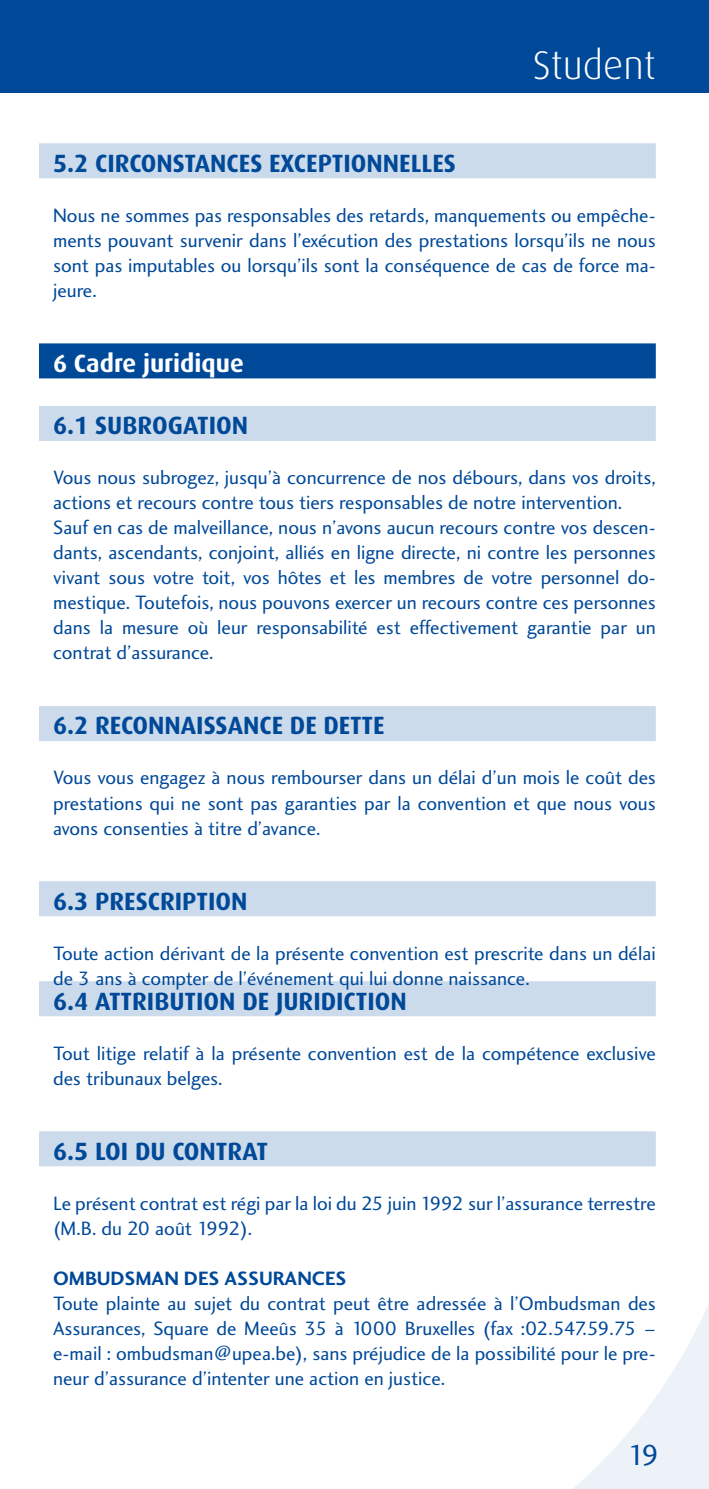
<style>
.page{position:relative;width:709px;height:1489px;background:#fff}
.page>*{position:absolute;margin:0;border:0;box-sizing:border-box;transform-origin:0 0}
.t1{font:300 40px "Dax";color:#fff}
.t2{font:30px "Charlotte Sans Book Plain";color:#004999}
.subtitel{font:700 25px "Dax";color:#004999}
.titel{font:700 25px "Dax";color:#fff}
.body{font:20px/25px "Charlotte Sans Book Plain";color:#004999;text-align:justify}
.body-2{font:20px "Charlotte Sans Bold Plain";color:#004999}
</style>
<div class="page">
<svg style="left:574px;top:1304px;width:135px;height:184px"></svg>
<div style="left:0;top:0;width:709px;height:92px;background:#004999"></div>
<div style="left:39px;top:143px;width:617px;height:35px;background:#ccdbeb"></div>
<div style="left:39px;top:343px;width:617px;height:35px;background:#004999"></div>
<div style="left:39px;top:406px;width:617px;height:35px;background:#ccdbeb"></div>
<div style="left:39px;top:706px;width:617px;height:35px;background:#ccdbeb"></div>
<div style="left:39px;top:881px;width:617px;height:35px;background:#ccdbeb"></div>
<div style="left:39px;top:981px;width:617px;height:35px;background:#ccdbeb"></div>
<div style="left:39px;top:1131px;width:617px;height:35px;background:#ccdbeb"></div>
<h1 class="t1" style="left:533px;top:43px;width:124px">Student</h1>
<p class="subtitel" style="left:53px;top:149px;width:404px">5.2 CIRCONSTANCES EXCEPTIONNELLES</p>
<p class="body" style="left:53px;top:202px;width:604px">Nous ne sommes pas responsables des retards, manquements ou empêche&shy;ments pouvant survenir dans l’exécution des prestations lorsqu’ils ne nous sont pas imputables ou lorsqu’ils sont la conséquence de cas de force ma&shy;jeure.</p>
<p class="titel" style="left:53px;top:349px;width:192px">6 Cadre juridique</p>
<p class="subtitel" style="left:53px;top:411px;width:196px">6.1 SUBROGATION</p>
<p class="body" style="left:53px;top:465px;width:604px">Vous nous subrogez, jusqu’à concurrence de nos débours, dans vos droits, actions et recours contre tous tiers responsables de notre intervention.</p>
<p class="body" style="left:53px;top:515px;width:604px">Sauf en cas de malveillance, nous n’avons aucun recours contre vos descen&shy;dants, ascendants, conjoint, alliés en ligne directe, ni contre les personnes vivant sous votre toit, vos hôtes et les membres de votre personnel do&shy;mestique. Toutefois, nous pouvons exercer un recours contre ces personnes dans la mesure où leur responsabilité est effectivement garantie par un contrat d’assurance.</p>
<p class="subtitel" style="left:53px;top:711px;width:333px">6.2 RECONNAISSANCE DE DETTE</p>
<p class="body" style="left:53px;top:765px;width:604px">Vous vous engagez à nous rembourser dans un délai d’un mois le coût des prestations qui ne sont pas garanties par la convention et que nous vous avons consenties à titre d’avance.</p>
<p class="subtitel" style="left:53px;top:886px;width:196px">6.3 PRESCRIPTION</p>
<p class="body" style="left:53px;top:940px;width:604px">Toute action dérivant de la présente convention est prescrite dans un délai de 3 ans à compter de l’événement qui lui donne naissance.</p>
<p class="subtitel" style="left:53px;top:986px;width:355px">6.4 ATTRIBUTION DE JURIDICTION</p>
<p class="body" style="left:53px;top:1040px;width:604px">Tout litige relatif à la présente convention est de la compétence exclusive des tribunaux belges.</p>
<p class="subtitel" style="left:53px;top:1136px;width:216px">6.5 LOI DU CONTRAT</p>
<p class="body" style="left:53px;top:1190px;width:604px">Le présent contrat est régi par la loi du 25 juin 1992 sur l’assurance terrestre (M.B. du 20 août 1992).</p>
<p class="body-2" style="left:53px;top:1265px;width:295px">OMBUDSMAN DES ASSURANCES</p>
<p class="body" style="left:53px;top:1290px;width:604px">Toute plainte au sujet du contrat peut être adressée à l’Ombudsman des Assurances, Square de Meeûs 35 à 1000 Bruxelles (fax :02.547.59.75 – e-mail : ombudsman@upea.be), sans préjudice de la possibilité pour le pre&shy;neur d’assurance d’intenter une action en justice.</p>
<h2 class="t2" style="left:627px;top:1436px;width:33px">19</h2>
</div>
